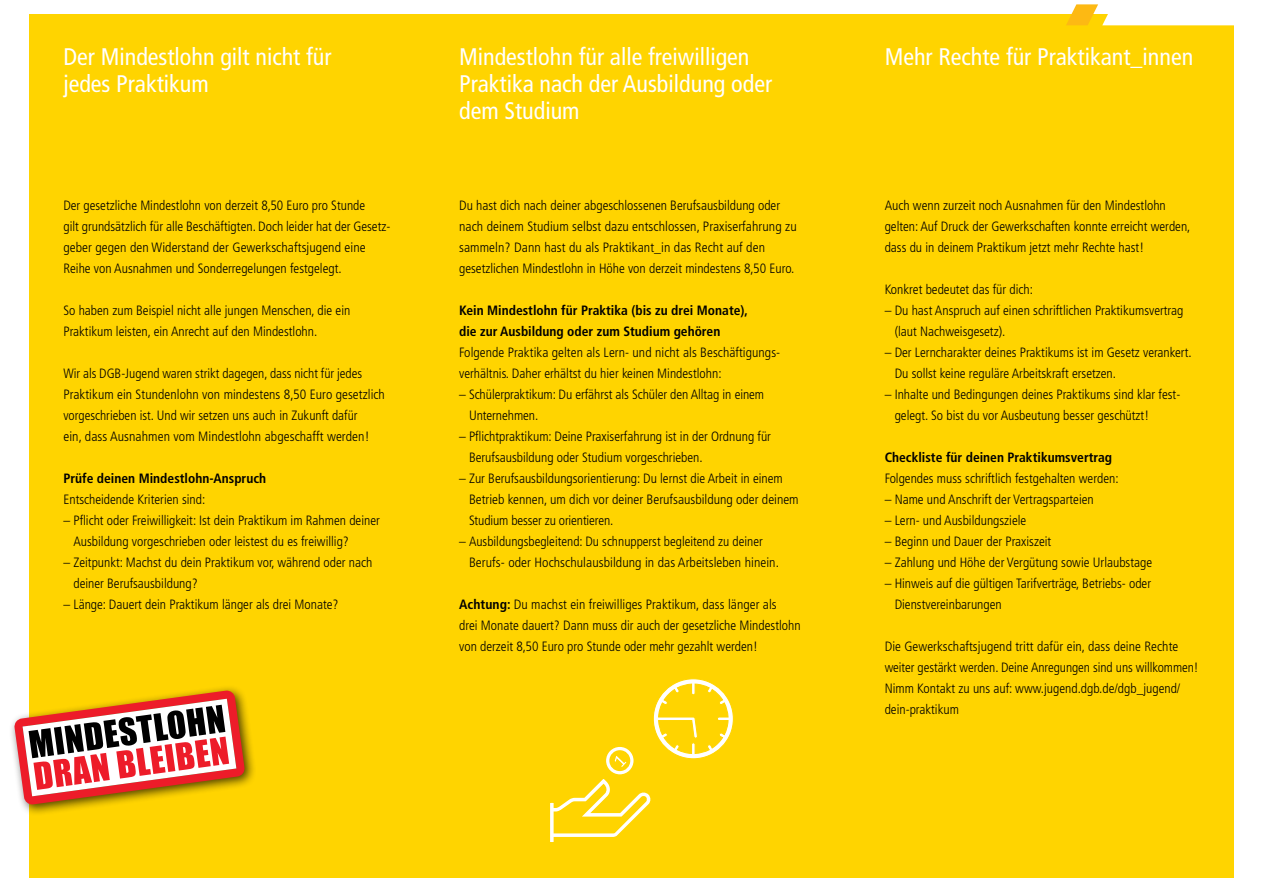
<style>
.page{position:relative;width:1263px;height:893px;background:#fff}
.page>*{position:absolute;margin:0;border:0;box-sizing:border-box;transform-origin:0 0}
.t1{font:condensed 24px/27px "Frutiger LT Std";color:#fff}
.t2{font:300 condensed 13.5px/21px "Frutiger LT Std";color:#000}
.t3{font:700 condensed 13.5px/21px "Frutiger LT Std";color:#000}
.s1{font-weight:700}
</style>
<div class="page">
<div style="left:29px;top:15px;width:1204px;height:863px;background:#ffd400"></div>
<div style="left:9px;top:685px;width:248px;height:131px;background:#000;opacity:.7"></div>
<svg style="left:14px;top:691px;width:230px;height:113px"></svg>
<svg style="left:1065px;top:4px;width:168px;height:21px"></svg>
<svg style="left:550px;top:678px;width:184px;height:164px"></svg>
<h1 class="t1" style="left:63px;top:43px;width:269px">Der Mindestlohn gilt nicht für jedes Praktikum</h1>
<h1 class="t1" style="left:459px;top:43px;width:314px">Mindestlohn für alle freiwilligen<br>Praktika nach der Ausbildung oder dem Studium</h1>
<h1 class="t1" style="left:884px;top:43px;width:310px">Mehr Rechte für Praktikant_innen</h1>
<p class="t2" style="left:63px;top:195px;width:328px">Der gesetzliche Mindestlohn von derzeit 8,50 Euro pro Stunde<br>gilt grundsätzlich für alle Beschäftigten. Doch leider hat der Gesetz&shy;geber gegen den Widerstand der Gewerkschaftsjugend eine Reihe von Ausnahmen und Sonderregelungen festgelegt.</p>
<p class="t2" style="left:63px;top:300px;width:288px">So haben zum Beispiel nicht alle jungen Menschen, die ein<br>Praktikum leisten, ein Anrecht auf den Mindestlohn.</p>
<p class="t2" style="left:63px;top:363px;width:323px">Wir als DGB-Jugend waren strikt dagegen, dass nicht für jedes Praktikum ein Stundenlohn von mindestens 8,50 Euro gesetzlich vorgeschrieben ist. Und wir setzen uns auch in Zukunft dafür<br>ein, dass Ausnahmen vom Mindestlohn abgeschafft werden!</p>
<p class="t3" style="left:63px;top:468px;width:204px">Prüfe deinen Mindestlohn-Anspruch</p>
<p class="t2" style="left:63px;top:489px;width:143px">Entscheidende Kriterien sind:</p>
<p class="t2" style="left:73px;top:510px;width:308px;text-indent:-10px">– Pflicht oder Freiwilligkeit: Ist dein Praktikum im Rahmen deiner<br>Ausbildung vorgeschrieben oder leistest du es freiwillig?</p>
<p class="t2" style="left:73px;top:552px;width:300px;text-indent:-10px">– Zeitpunkt: Machst du dein Praktikum vor, während oder nach deiner Berufsausbildung?</p>
<p class="t2" style="left:63px;top:594px;width:276px">– Länge: Dauert dein Praktikum länger als drei Monate?</p>
<p class="t2" style="left:459px;top:195px;width:339px">Du hast dich nach deiner abgeschlossenen Berufsausbildung oder nach deinem Studium selbst dazu entschlossen, Praxiserfahrung zu sammeln? Dann hast du als Praktikant_in das Recht auf den gesetzlichen Mindestlohn in Höhe von derzeit mindestens 8,50 Euro.</p>
<p class="t3" style="left:459px;top:300px;width:290px">Kein Mindestlohn für Praktika (bis zu drei Monate), die zur Ausbildung oder zum Studium gehören</p>
<p class="t2" style="left:459px;top:342px;width:322px">Folgende Praktika gelten als Lern- und nicht als Beschäftigungs&shy;verhältnis. Daher erhältst du hier keinen Mindestlohn:</p>
<p class="t2" style="left:469px;top:384px;width:296px;text-indent:-10px">– Schülerpraktikum: Du erfährst als Schüler den Alltag in einem<br>Unternehmen.</p>
<p class="t2" style="left:469px;top:426px;width:303px;text-indent:-10px">– Pflichtpraktikum: Deine Praxiserfahrung ist in der Ordnung für<br>Berufsausbildung oder Studium vorgeschrieben.</p>
<p class="t2" style="left:469px;top:468px;width:331px;text-indent:-10px">– Zur Berufsausbildungsorientierung: Du lernst die Arbeit in einem<br>Betrieb kennen, um dich vor deiner Berufsausbildung oder deinem<br>Studium besser zu orientieren.</p>
<p class="t2" style="left:469px;top:531px;width:311px;text-indent:-10px">– Ausbildungsbegleitend: Du schnupperst begleitend zu deiner<br>Berufs- oder Hochschulausbildung in das Arbeitsleben hinein.</p>
<p class="t2" style="left:459px;top:594px;width:343px"><span class="s1">Achtung:</span> Du machst ein freiwilliges Praktikum, dass länger als<br>drei Monate dauert? Dann muss dir auch der gesetzliche Mindestlohn von derzeit 8,50 Euro pro Stunde oder mehr gezahlt werden!</p>
<p class="t2" style="left:884px;top:195px;width:307px">Auch wenn zurzeit noch Ausnahmen für den Mindestlohn gelten: Auf Druck der Gewerkschaften konnte erreicht werden, dass du in deinem Praktikum jetzt mehr Rechte hast!</p>
<p class="t2" style="left:884px;top:279px;width:150px">Konkret bedeutet das für dich:</p>
<p class="t2" style="left:894px;top:300px;width:290px;text-indent:-10px">– Du hast Anspruch auf einen schriftlichen Praktikumsvertrag (laut Nachweisgesetz).</p>
<p class="t2" style="left:894px;top:342px;width:298px;text-indent:-10px">– Der Lerncharakter deines Praktikums ist im Gesetz verankert.<br>Du sollst keine reguläre Arbeitskraft ersetzen.</p>
<p class="t2" style="left:894px;top:384px;width:287px;text-indent:-10px">– Inhalte und Bedingungen deines Praktikums sind klar fest&shy;gelegt. So bist du vor Ausbeutung besser geschützt!</p>
<p class="t3" style="left:884px;top:447px;width:229px">Checkliste für deinen Praktikumsvertrag</p>
<p class="t2" style="left:884px;top:468px;width:235px">Folgendes muss schriftlich festgehalten werden:</p>
<p class="t2" style="left:884px;top:489px;width:211px">– Name und Anschrift der Vertragsparteien</p>
<p class="t2" style="left:884px;top:510px;width:143px">– Lern- und Ausbildungsziele</p>
<p class="t2" style="left:884px;top:531px;width:168px">– Beginn und Dauer der Praxiszeit</p>
<p class="t2" style="left:884px;top:552px;width:269px">– Zahlung und Höhe der Vergütung sowie Urlaubstage</p>
<p class="t2" style="left:894px;top:573px;width:258px;text-indent:-10px">– Hinweis auf die gültigen Tarifverträge, Betriebs- oder<br>Dienstvereinbarungen</p>
<p class="t2" style="left:884px;top:636px;width:315px">Die Gewerkschaftsjugend tritt dafür ein, dass deine Rechte weiter gestärkt werden. Deine Anregungen sind uns willkommen!<br>Nimm Kontakt zu uns auf: www.jugend.dgb.de/dgb_jugend/ dein-praktikum</p>
</div>
